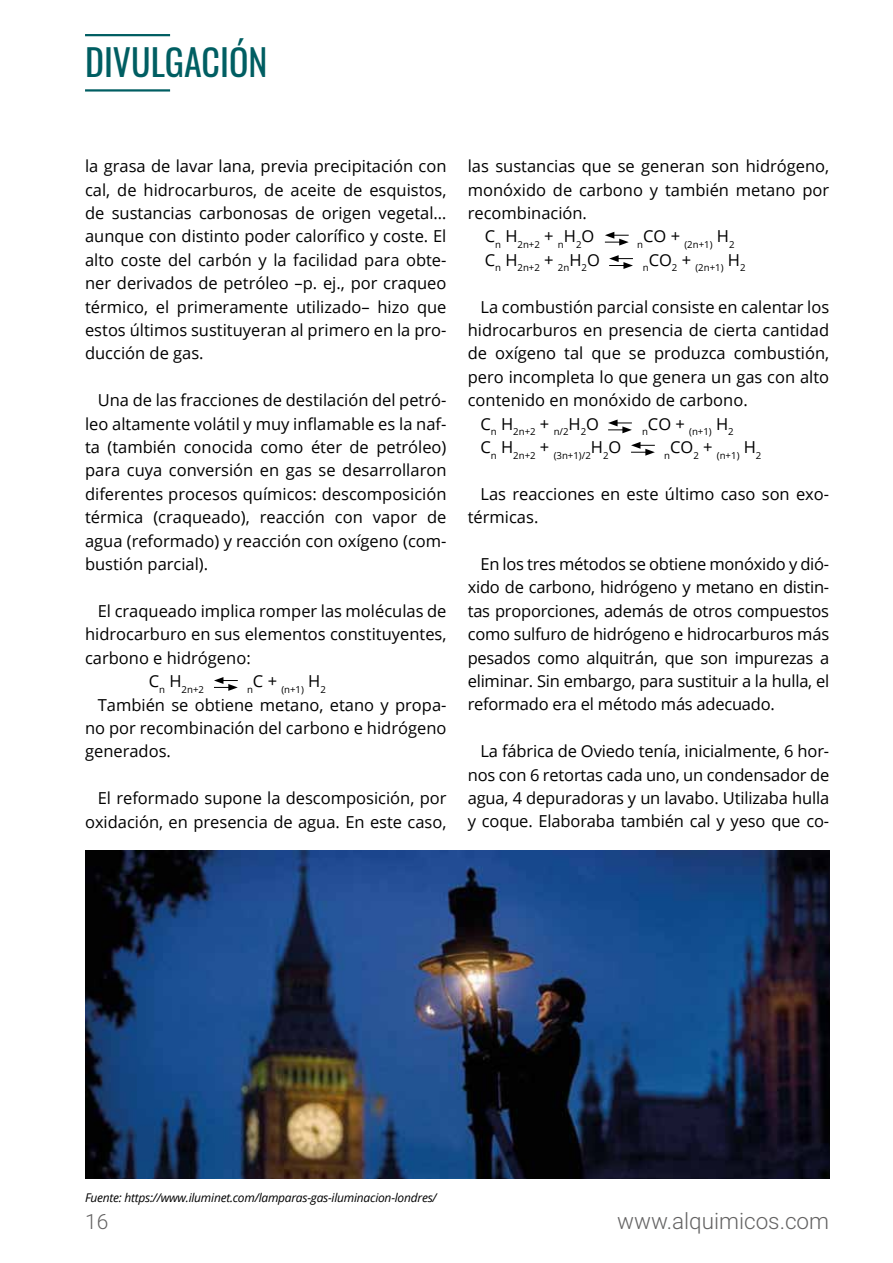
<style>
.page{position:relative;width:893px;height:1263px;background:#fff}
.page>*{position:absolute;margin:0;border:0;box-sizing:border-box;transform-origin:0 0}
.t1{font:36px "Oswald";color:#005e62}
.t2{font:300 22.5px "Roboto";color:#646363}
.t3{font:300 21px "Roboto";color:#646363}
.t4{font:16.5px/23.4px "Open Sans";color:#000;text-align:justify}
.t5{font:italic 12px "Open Sans";letter-spacing:-.02em;color:#000}
.t6{font:9.6px "Open Sans";color:#000}
</style>
<div class="page">
<hr style="left:85px;top:34px;width:85px;height:2px;background:#005e62">
<hr style="left:85px;top:89px;width:85px;height:3px;background:#005e62">
<img style="left:85px;top:851px;width:744px;height:327px">
<svg style="left:214px;top:677px;width:24px;height:14px"></svg>
<svg style="left:605px;top:232px;width:24px;height:14px"></svg>
<svg style="left:609px;top:255px;width:24px;height:14px"></svg>
<svg style="left:608px;top:419px;width:24px;height:14px"></svg>
<svg style="left:631px;top:442px;width:24px;height:14px"></svg>
<h1 class="t1" style="left:85px;top:30px;width:184px">DIVULGACIÓN</h1>
<p class="t4" style="left:85px;top:154px;width:363px">la grasa de lavar lana, previa precipitación con cal, de hidrocarburos, de aceite de esquistos, de sustancias carbonosas de origen vegetal… aunque con distinto poder calorífico y coste. El alto coste del carbón y la facilidad para obte&shy;ner derivados de petróleo –p. ej., por craqueo térmico, el primeramente utilizado– hizo que estos últimos sustituyeran al primero en la pro&shy;ducción de gas.</p>
<p class="t4" style="left:85px;top:388px;width:363px;text-indent:13px">Una de las fracciones de destilación del petró&shy;leo altamente volátil y muy inflamable es la naf&shy;ta (también conocida como éter de petróleo) para cuya conversión en gas se desarrollaron diferentes procesos químicos: descomposición térmica (craqueado), reacción con vapor de agua (reformado) y reacción con oxígeno (com&shy;bustión parcial).</p>
<p class="t4" style="left:85px;top:599px;width:363px;text-indent:13px">El craqueado implica romper las moléculas de hidrocarburo en sus elementos constituyentes, carbono e hidrógeno:</p>
<p class="t6" style="left:149px;top:682px;width:57px"><sup>C</sup>n <sup>H</sup>2n+2</p>
<p class="t6" style="left:247px;top:682px;width:80px">n<sup>C</sup> <sup>+</sup> (n+1) <sup>H</sup>2</p>
<p class="t4" style="left:85px;top:692px;width:363px;text-indent:13px">También se obtiene metano, etano y propa&shy;no por recombinación del carbono e hidrógeno generados.</p>
<p class="t4" style="left:85px;top:786px;width:363px;text-align:right">El reformado supone la descomposición, por oxidación, en presencia de agua. En este caso,</p>
<p class="t4" style="left:468px;top:154px;width:363px">las sustancias que se generan son hidrógeno, monóxido de carbono y también metano por recombinación.</p>
<p class="t6" style="left:485px;top:238px;width:111px"><sup>C</sup>n <sup>H</sup>2n+2 <sup>+</sup> n<sup>H</sup>2<sup>O</sup></p>
<p class="t6" style="left:637px;top:238px;width:99px">n<sup>CO</sup> <sup>+</sup> (2n+1) <sup>H</sup>2</p>
<p class="t6" style="left:485px;top:261px;width:117px"><sup>C</sup>n <sup>H</sup>2n+2 <sup>+</sup> 2n<sup>H</sup>2<sup>O</sup></p>
<p class="t6" style="left:643px;top:261px;width:104px">n<sup>CO</sup>2 <sup>+</sup> (2n+1) <sup>H</sup>2</p>
<p class="t4" style="left:468px;top:295px;width:363px;text-indent:13px">La combustión parcial consiste en calentar los hidrocarburos en presencia de cierta cantidad de oxígeno tal que se produzca combustión, pero incompleta lo que genera un gas con alto contenido en monóxido de carbono.</p>
<p class="t6" style="left:480px;top:425px;width:120px"><sup>C</sup>n <sup>H</sup>2n+2 <sup>+</sup> n/2<sup>H</sup>2<sup>O</sup></p>
<p class="t6" style="left:642px;top:425px;width:93px">n<sup>CO</sup> <sup>+</sup> (n+1) <sup>H</sup>2</p>
<p class="t6" style="left:480px;top:448px;width:142px"><sup>C</sup>n <sup>H</sup>2n+2 <sup>+</sup> (3n+1)/2<sup>H</sup>2<sup>O</sup></p>
<p class="t6" style="left:664px;top:448px;width:99px">n<sup>CO</sup>2 <sup>+</sup> (n+1) <sup>H</sup>2</p>
<p class="t4" style="left:468px;top:482px;width:363px;text-indent:13px">Las reacciones en este último caso son exo&shy;térmicas.</p>
<p class="t4" style="left:468px;top:552px;width:363px;text-indent:13px">En los tres métodos se obtiene monóxido y dió&shy;xido de carbono, hidrógeno y metano en distin&shy;tas proporciones, además de otros compuestos como sulfuro de hidrógeno e hidrocarburos más pesados como alquitrán, que son impurezas a eliminar. Sin embargo, para sustituir a la hulla, el reformado era el método más adecuado.</p>
<p class="t4" style="left:468px;top:739px;width:363px;text-indent:13px">La fábrica de Oviedo tenía, inicialmente, 6 hor&shy;nos con 6 retortas cada uno, un condensador de agua, 4 depuradoras y un lavabo. Utilizaba hulla y coque. Elaboraba también cal y yeso que co-</p>
<p class="t5" style="left:85px;top:1189px;width:353px">Fuente: https://www.iluminet.com/lamparas-gas-iluminacion-londres/</p>
<p class="t3" style="left:85px;top:1207px;width:25px">16</p>
<h2 class="t2" style="left:617px;top:1205px;width:213px">www.alquimicos.com</h2>
</div>
